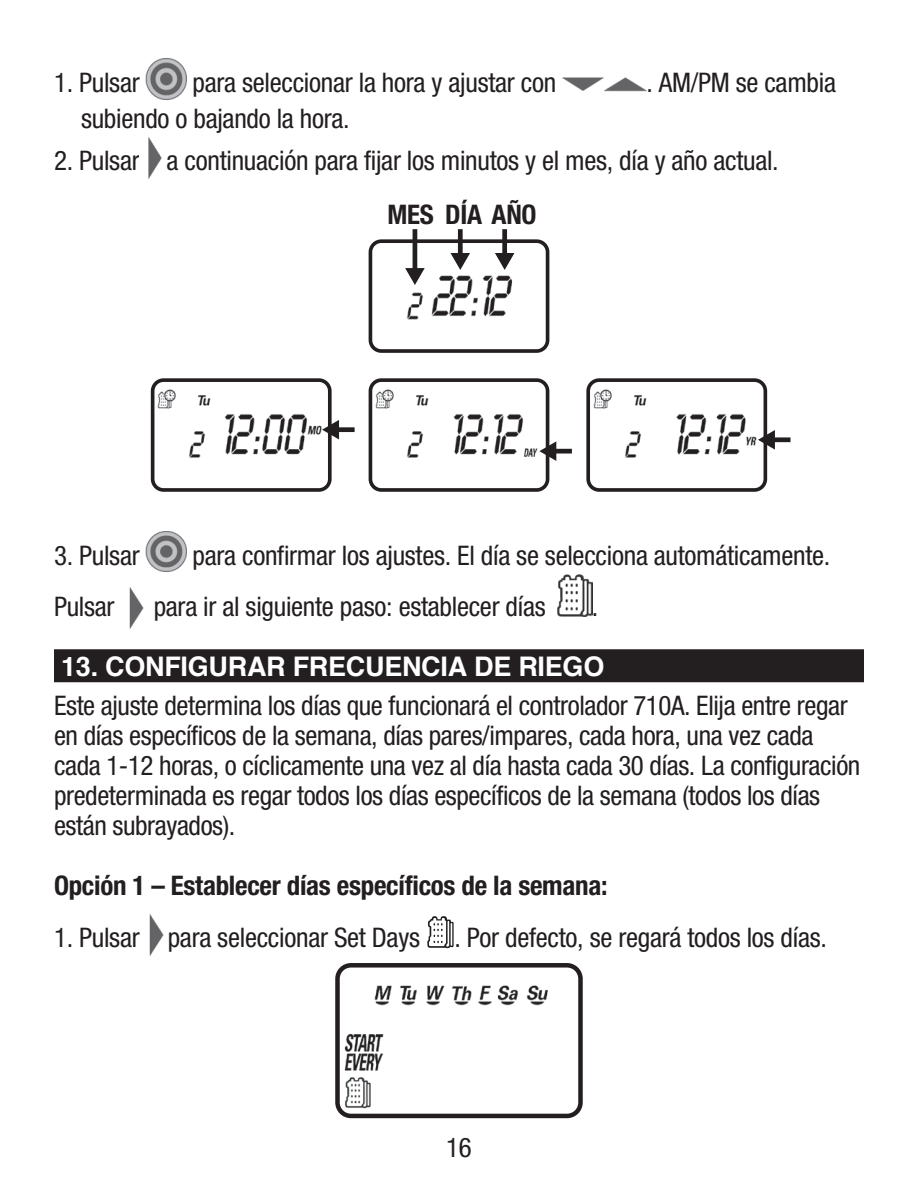
<style>
.page{position:relative;width:918px;height:1188px;background:#fff}
.page>*{position:absolute;margin:0;border:0;box-sizing:border-box;transform-origin:0 0}
._2_Numbers{font:condensed 27px/30px "Helvetica Neue";letter-spacing:-.015em;color:#231f20}
.Numbers_with_icon_sp{font:condensed 27px "Helvetica Neue";letter-spacing:-.01em;color:#231f20}
.Image_Centered{font:condensed 27px "Helvetica Neue";letter-spacing:-.01em;color:#231f20}
._2_Numbers-2{font:700 condensed 27px "Helvetica Neue";letter-spacing:-.01em;color:#231f20}
._1_head{font:700 27px "Helvetica";letter-spacing:-.01em;color:#fff}
.u_l_bold{font:700 condensed 27px "Helvetica Neue";letter-spacing:-.01em;color:#231f20}
</style>
<div class="page">
<div style="left:54px;top:649px;width:810px;height:33px;background:#231f20"></div>
<img style="left:146px;top:59px;width:41px;height:40px">
<img style="left:562px;top:77px;width:85px;height:15px">
<img style="left:148px;top:138px;width:14px;height:41px">
<img style="left:374px;top:244px;width:170px;height:104px">
<div style="left:369px;top:239px;width:180px;height:114px;border:4px solid #231f20;border-radius:11px"></div>
<img style="left:156px;top:383px;width:171px;height:104px">
<div style="left:151px;top:378px;width:181px;height:114px;border:4px solid #231f20;border-radius:11px"></div>
<img style="left:374px;top:383px;width:170px;height:104px">
<div style="left:369px;top:378px;width:180px;height:114px;border:4px solid #231f20;border-radius:11px"></div>
<img style="left:591px;top:383px;width:171px;height:104px">
<div style="left:586px;top:378px;width:181px;height:114px;border:4px solid #231f20;border-radius:11px"></div>
<img style="left:146px;top:531px;width:41px;height:40px">
<img style="left:129px;top:587px;width:15px;height:41px">
<img style="left:558px;top:575px;width:34px;height:41px">
<img style="left:149px;top:915px;width:15px;height:41px">
<svg style="left:427px;top:916px;width:27px;height:33px"></svg>
<img style="left:340px;top:968px;width:238px;height:145px">
<div style="left:335px;top:963px;width:248px;height:155px;border:4px solid #231f20;border-radius:14px"></div>
<svg style="left:405px;top:229px;width:20px;height:56px"></svg>
<svg style="left:451px;top:229px;width:19px;height:41px"></svg>
<svg style="left:495px;top:229px;width:19px;height:41px"></svg>
<svg style="left:322px;top:420px;width:33px;height:19px"></svg>
<svg style="left:539px;top:441px;width:33px;height:20px"></svg>
<svg style="left:758px;top:430px;width:33px;height:20px"></svg>
<p class="Numbers_with_icon_sp" style="left:54px;top:67px;width:87px">1. Pulsar</p>
<p class="Numbers_with_icon_sp" style="left:193px;top:67px;width:365px">para seleccionar la hora y ajustar con</p>
<p class="Numbers_with_icon_sp" style="left:646px;top:67px;width:191px">. AM/PM se cambia</p>
<p class="Numbers_with_icon_sp" style="left:81px;top:103px;width:270px">subiendo o bajando la hora.</p>
<p class="Numbers_with_icon_sp" style="left:54px;top:145px;width:726px">2. Pulsar a continuación para fijar los minutos y el mes, día y año actual.</p>
<p class="u_l_bold" style="left:387px;top:198px;width:151px">MES DÍA AÑO</p>
<p class="Image_Centered" style="left:54px;top:539px;width:87px">3. Pulsar</p>
<p class="Image_Centered" style="left:193px;top:539px;width:639px">para confirmar los ajustes. El día se selecciona automáticamente.</p>
<p class="_2_Numbers" style="left:54px;top:592px;width:62px">Pulsar</p>
<p class="_2_Numbers" style="left:154px;top:592px;width:394px">para ir al siguiente paso: establecer días</p>
<p class="_2_Numbers" style="left:592px;top:592px;width:8px">.</p>
<p class="_1_head" style="left:61px;top:645px;width:545px">13. CONFIGURAR FRECUENCIA DE RIEGO</p>
<p class="_2_Numbers" style="left:54px;top:691px;width:808px">Este ajuste determina los días que funcionará el controlador 710A. Elija entre regar en días específicos de la semana, días pares/impares, cada hora, una vez cada cada 1-12 horas, o cíclicamente una vez al día hasta cada 30 días. La configuración predeterminada es regar todos los días específicos de la semana (todos los días están subrayados).</p>
<p class="_2_Numbers-2" style="left:54px;top:869px;width:555px">Opción 1 – Establecer días específicos de la semana:</p>
<p class="_2_Numbers" style="left:54px;top:922px;width:368px">1. Pulsar para seleccionar Set Days</p>
<p class="_2_Numbers" style="left:454px;top:922px;width:374px">. Por defecto, se regará todos los días.</p>
<p class="_2_Numbers" style="left:446px;top:1133px;width:27px">16</p>
</div>
